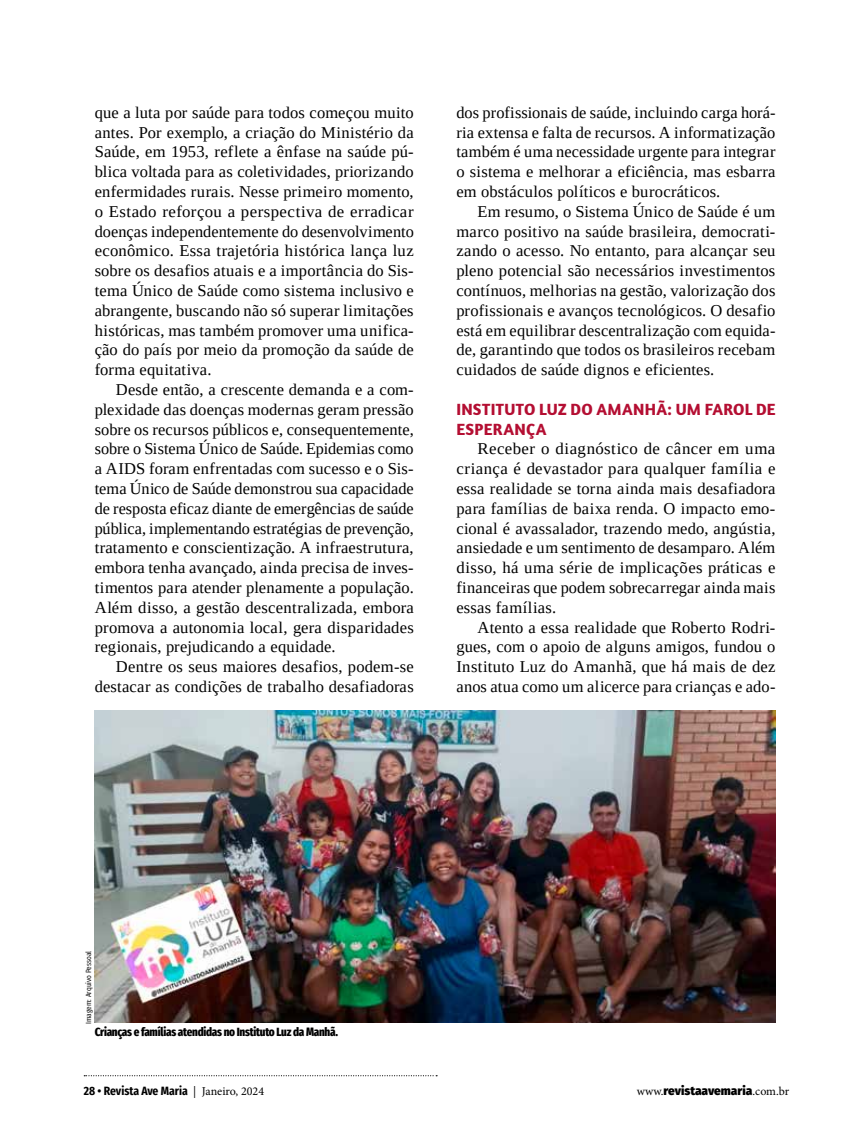
<style>
.page{position:relative;width:851px;height:1127px;background:#fff}
.page>*{position:absolute;margin:0;border:0;box-sizing:border-box;transform-origin:0 0}
.t1{font:16.5px/19.8px "Tinos";letter-spacing:.015em;color:#000;text-align:justify}
.t2{font:700 16.5px/19.8px "Amaranth";letter-spacing:.015em;color:#b40e32}
.t3{font:800 extra-condensed 12px "Fira Sans";letter-spacing:-.02em;color:#000}
.t4{font:700 12px "Fira Sans Condensed";color:#000}
.t5{font:900 12px "Fira Sans";color:#000}
.t6{font:7.5px "Fira Sans Condensed";color:#000}
.s1{font-family:"Minion Pro";font-weight:400}
</style>
<div class="page">
<img style="left:95px;top:711px;width:680px;height:312px">
<svg style="left:84px;top:1075px;width:353px;height:1px"></svg>
<p class="t1" style="left:95px;top:102px;width:320px">que a luta por saúde para todos começou muito antes. Por exemplo, a criação do Ministério da Saúde, em 1953, reflete a ênfase na saúde pú&shy;blica voltada para as coletividades, priorizando enfermidades rurais. Nesse primeiro momento, o Estado reforçou a perspectiva de erradicar doenças independentemente do desenvolvimento econômico. Essa trajetória histórica lança luz sobre os desafios atuais e a importância do Sis&shy;tema Único de Saúde como sistema inclusivo e abrangente, buscando não só superar limitações históricas, mas também promover uma unifica&shy;ção do país por meio da promoção da saúde de forma equitativa.</p>
<p class="t1" style="left:95px;top:379px;width:320px;text-indent:21px">Desde então, a crescente demanda e a com&shy;plexidade das doenças modernas geram pressão sobre os recursos públicos e, consequentemente, sobre o Sistema Único de Saúde. Epidemias como a AIDS foram enfrentadas com sucesso e o Sis&shy;tema Único de Saúde demonstrou sua capacidade de resposta eficaz diante de emergências de saúde pública, implementando estratégias de prevenção, tratamento e conscientização. A infraestrutura, embora tenha avançado, ainda precisa de inves&shy;timentos para atender plenamente a população.<br>Além disso, a gestão descentralizada, embora promova a autonomia local, gera disparidades regionais, prejudicando a equidade.</p>
<p class="t1" style="left:95px;top:657px;width:320px;text-align:right">Dentre os seus maiores desafios, podem-se destacar as condições de trabalho desafiadoras</p>
<p class="t1" style="left:456px;top:102px;width:320px">dos profissionais de saúde, incluindo carga horá&shy;ria extensa e falta de recursos. A informatização também é uma necessidade urgente para integrar o sistema e melhorar a eficiência, mas esbarra em obstáculos políticos e burocráticos.</p>
<p class="t1" style="left:456px;top:201px;width:320px;text-indent:21px">Em resumo, o Sistema Único de Saúde é um marco positivo na saúde brasileira, democrati&shy;zando o acesso. No entanto, para alcançar seu pleno potencial são necessários investimentos contínuos, melhorias na gestão, valorização dos profissionais e avanços tecnológicos. O desafio está em equilibrar descentralização com equida&shy;de, garantindo que todos os brasileiros recebam cuidados de saúde dignos e eficientes.</p>
<p class="t2" style="left:456px;top:399px;width:320px">INSTITUTO LUZ DO AMANHÃ: UM FAROL DE<br>ESPERANÇA</p>
<p class="t1" style="left:456px;top:439px;width:320px;text-indent:21px">Receber o diagnóstico de câncer em uma criança é devastador para qualquer família e essa realidade se torna ainda mais desafiadora para famílias de baixa renda. O impacto emo&shy;cional é avassalador, trazendo medo, angústia, ansiedade e um sentimento de desamparo. Além disso, há uma série de implicações práticas e financeiras que podem sobrecarregar ainda mais essas famílias.</p>
<p class="t1" style="left:456px;top:617px;width:320px;text-indent:21px">Atento a essa realidade que Roberto Rodri&shy;gues, com o apoio de alguns amigos, fundou o Instituto Luz do Amanhã, que há mais de dez anos atua como um alicerce para crianças e ado-</p>
<p class="t6" style="left:82px;top:1024px;width:75px;rotate:-90deg">Imagem: Arquivo Pessoal</p>
<p class="t3" style="left:95px;top:1021px;width:245px">Crianças e famílias atendidas no Instituto Luz da Manhã.</p>
<p class="t4" style="left:84px;top:1080px;width:182px">28 • Revista Ave Maria <span class="s1">| Janeiro, 2024</span></p>
<p class="t5" style="left:636px;top:1080px;width:154px"><span class="s1">www.</span>revistaavemaria<span class="s1">.com.br</span></p>
</div>
